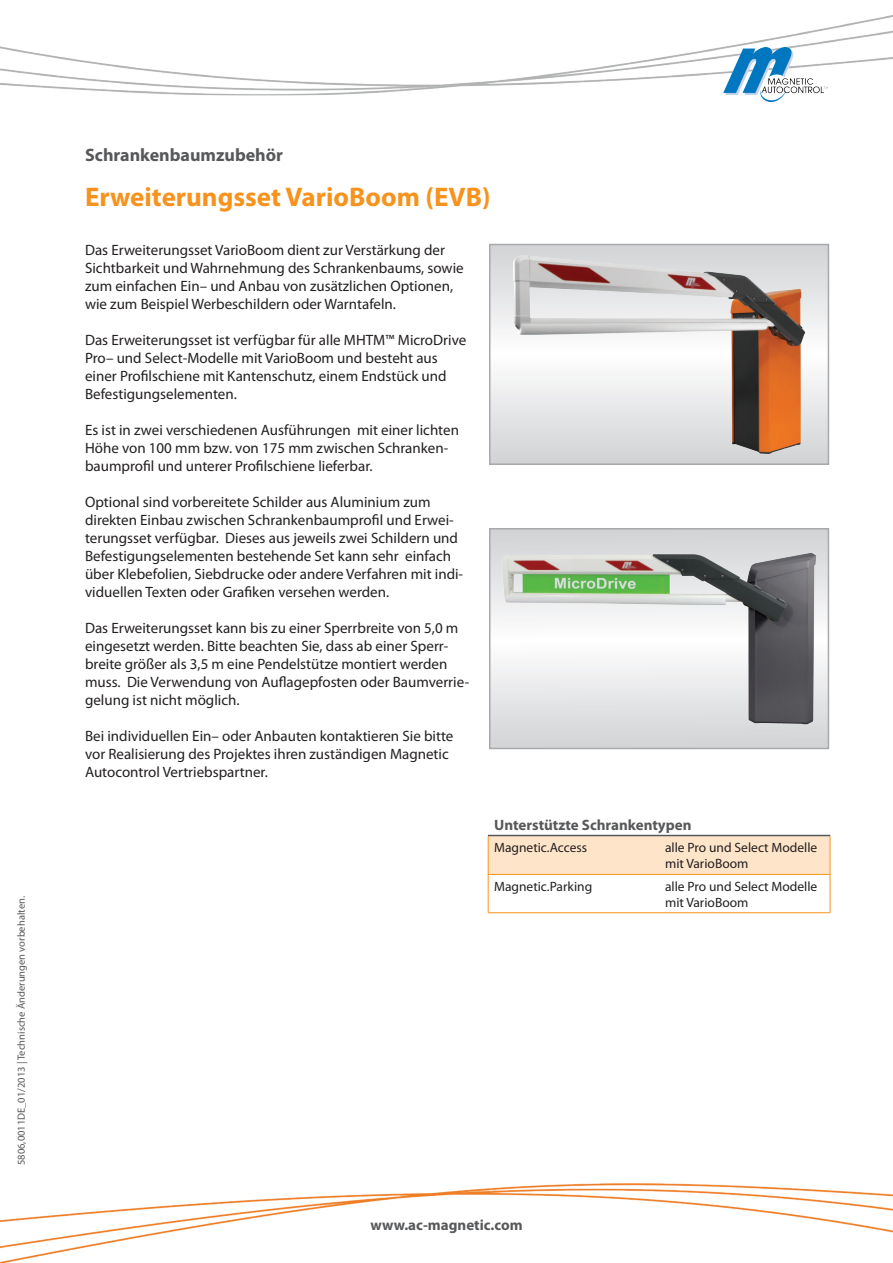
<style>
.page{position:relative;width:893px;height:1263px;background:#fff}
.page>*{position:absolute;margin:0;border:0;box-sizing:border-box;transform-origin:0 0}
.t1{font:700 27px "Myriad Pro";color:#f7931d}
.t2{font:700 18px "Myriad Pro";color:#57585a}
.t3{font:15px/18px "Myriad Pro";color:#231f20}
.t4{font:700 15px "Myriad Pro";color:#57585a}
.t5{font:13.5px/16.2px "Myriad Pro";color:#231f20}
.t6{font:10.5px "Myriad Pro";color:#57585a}
</style>
<div class="page">
<img style="left:0;top:1183px;width:893px;height:80px">
<svg style="left:492px;top:247px;width:334px;height:215px"></svg>
<img style="left:513px;top:256px;width:292px;height:197px">
<div style="left:489px;top:244px;width:340px;height:221px;border:2px solid #a8a9ad"></div>
<img style="left:0;top:15px;width:893px;height:80px">
<img style="left:723px;top:48px;width:105px;height:54px">
<svg style="left:492px;top:531px;width:334px;height:215px;background:#d9dadc"></svg>
<img style="left:499px;top:549px;width:320px;height:179px">
<div style="left:489px;top:528px;width:340px;height:221px;border:2px solid #a8a9ad"></div>
<div style="left:489px;top:836px;width:341px;height:38px;background:#fee5ca"></div>
<hr style="left:488px;top:836px;width:1px;height:38px;background:#f7931d">
<hr style="left:830px;top:836px;width:1px;height:38px;background:#f7931d">
<hr style="left:488px;top:874px;width:171px;height:1px;background:#f7931d">
<hr style="left:488px;top:874px;width:1px;height:38px;background:#f7931d">
<hr style="left:659px;top:874px;width:171px;height:1px;background:#f7931d">
<hr style="left:830px;top:874px;width:1px;height:38px;background:#f7931d">
<hr style="left:488px;top:912px;width:171px;height:1px;background:#f7931d">
<hr style="left:659px;top:912px;width:171px;height:1px;background:#f7931d">
<hr style="left:488px;top:835px;width:171px;height:1px;background:#57585a">
<hr style="left:659px;top:835px;width:171px;height:1px;background:#57585a">
<p class="t6" style="left:15px;top:1165px;width:270px;rotate:-90deg">5806,0011DE_01/2013 | Technische Änderungen vorbehalten.</p>
<p class="t2" style="left:85px;top:143px;width:200px">Schrankenbaumzubehör</p>
<h1 class="t1" style="left:85px;top:179px;width:407px">Erweiterungsset VarioBoom (EVB)</h1>
<p class="t3" style="left:85px;top:241px;width:380px">Das Erweiterungsset VarioBoom dient zur Verstärkung der Sichtbarkeit und Wahrnehmung des Schrankenbaums, sowie zum einfachen Ein– und Anbau von zusätzlichen Optionen, wie zum Beispiel Werbeschildern oder Warntafeln.</p>
<p class="t3" style="left:85px;top:331px;width:383px">Das Erweiterungsset ist verfügbar für alle MHTM™ MicroDrive Pro– und Select-Modelle mit VarioBoom und besteht aus einer Profilschiene mit Kantenschutz, einem Endstück und Befestigungselementen.</p>
<p class="t3" style="left:85px;top:421px;width:375px">Es ist in zwei verschiedenen Ausführungen mit einer lichten<br>Höhe von 100 mm bzw. von 175 mm zwischen Schranken&shy;baumprofil und unterer Profilschiene lieferbar.</p>
<p class="t3" style="left:85px;top:493px;width:380px">Optional sind vorbereitete Schilder aus Aluminium zum direkten Einbau zwischen Schrankenbaumprofil und Erwei&shy;terungsset verfügbar. Dieses aus jeweils zwei Schildern und Befestigungselementen bestehende Set kann sehr einfach über Klebefolien, Siebdrucke oder andere Verfahren mit indi&shy;viduellen Texten oder Grafiken versehen werden.</p>
<p class="t3" style="left:85px;top:619px;width:386px">Das Erweiterungsset kann bis zu einer Sperrbreite von 5,0 m eingesetzt werden. Bitte beachten Sie, dass ab einer Sperr&shy;breite größer als 3,5 m eine Pendelstütze montiert werden muss. Die Verwendung von Auflagepfosten oder Baumverrie&shy;gelung ist nicht möglich.</p>
<p class="t3" style="left:85px;top:727px;width:370px">Bei individuellen Ein– oder Anbauten kontaktieren Sie bitte vor Realisierung des Projektes ihren zuständigen Magnetic<br>Autocontrol Vertriebspartner.</p>
<p class="t4" style="left:494px;top:815px;width:199px">Unterstützte Schrankentypen</p>
<p class="t5" style="left:494px;top:839px;width:94px">Magnetic.Access</p>
<p class="t5" style="left:665px;top:839px;width:154px">alle Pro und Select Modelle mit VarioBoom</p>
<p class="t5" style="left:494px;top:878px;width:100px">Magnetic.Parking</p>
<p class="t5" style="left:665px;top:878px;width:154px">alle Pro und Select Modelle mit VarioBoom</p>
<p class="t4" style="left:370px;top:1215px;width:154px">www.ac-magnetic.com</p>
</div>
